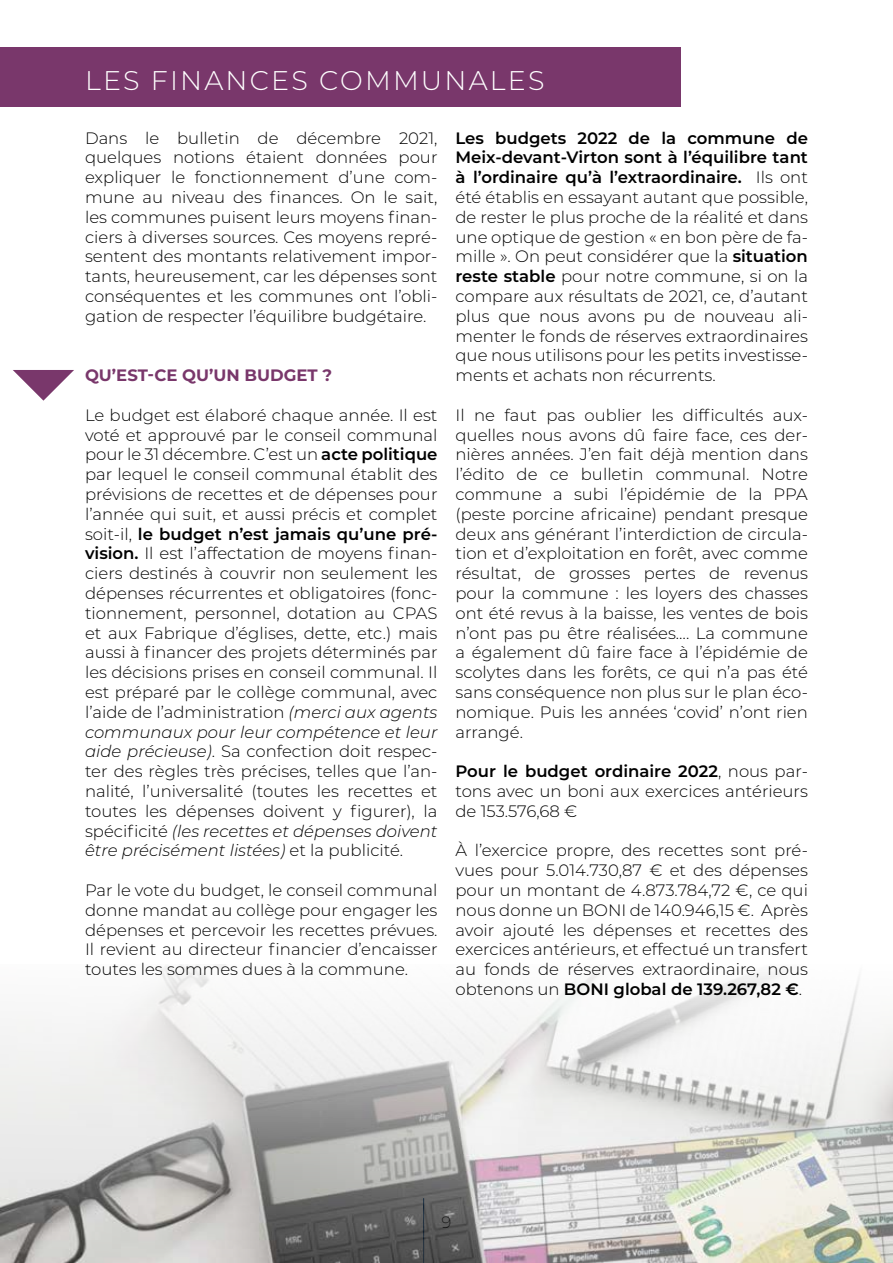
<style>
.page{position:relative;width:893px;height:1263px;background:#fff}
.page>*{position:absolute;margin:0;border:0;box-sizing:border-box;transform-origin:0 0}
.t1{font:300 27px "Montserrat";letter-spacing:.08em;color:#fff}
.t2{font:300 16.5px/19.8px "Montserrat";color:#000;text-align:justify}
.t3{font:700 16.5px "Montserrat";color:#79376b}
.s1{font-weight:600}
.s2{font-style:italic}
</style>
<div class="page">
<img style="left:0;top:964px;width:893px;height:299px">
<div style="left:0;top:47px;width:680px;height:59px;background:#79376b"></div>
<svg style="left:13px;top:370px;width:61px;height:31px"></svg>
<h1 class="t1" style="left:85px;top:62px;width:461px">LES FINANCES COMMUNALES</h1>
<p class="t2" style="left:85px;top:127px;width:354px">Dans le bulletin de décembre 2021, quelques notions étaient données pour expliquer le fonctionnement d’une com&shy;mune au niveau des finances. On le sait, les communes puisent leurs moyens finan&shy;ciers à diverses sources. Ces moyens repré&shy;sentent des montants relativement impor&shy;tants, heureusement, car les dépenses sont conséquentes et les communes ont l’obli&shy;gation de respecter l’équilibre budgétaire.</p>
<p class="t3" style="left:85px;top:363px;width:249px">QU’EST-CE QU’UN BUDGET ?</p>
<p class="t2" style="left:85px;top:404px;width:354px">Le budget est élaboré chaque année. Il est voté et approuvé par le conseil communal pour le 31 décembre. C’est un <span class="s1">acte politique </span>par lequel le conseil communal établit des prévisions de recettes et de dépenses pour l’année qui suit, et aussi précis et complet soit-il, <span class="s1">le budget n’est jamais qu’une pré&shy;vision.</span> Il est l’affectation de moyens finan&shy;ciers destinés à couvrir non seulement les dépenses récurrentes et obligatoires (fonc&shy;tionnement, personnel, dotation au CPAS et aux Fabrique d’églises, dette, etc.) mais aussi à financer des projets déterminés par les décisions prises en conseil communal. Il est préparé par le collège communal, avec l’aide de l’administration <span class="s2">(merci aux agents communaux pour leur compétence et leur aide précieuse)</span>. Sa confection doit respec&shy;ter des règles très précises, telles que l’an&shy;nalité, l’universalité (toutes les recettes et toutes les dépenses doivent y figurer), la spécificité <span class="s2">(les recettes et dépenses doivent être précisément listées)</span> et la publicité.</p>
<p class="t2" style="left:85px;top:880px;width:354px">Par le vote du budget, le conseil communal donne mandat au collège pour engager les dépenses et percevoir les recettes prévues.<br>Il revient au directeur financier d’encaisser toutes les sommes dues à la commune.</p>
<p class="t2" style="left:455px;top:127px;width:354px"><span class="s1">Les budgets 2022 de la commune de Meix-devant-Virton sont à l’équilibre tant à l’ordinaire qu’à l’extraordinaire.</span> Ils ont été établis en essayant autant que possible, de rester le plus proche de la réalité et dans une optique de gestion « en bon père de fa&shy;mille ». On peut considérer que la <span class="s1">situation reste stable</span> pour notre commune, si on la compare aux résultats de 2021, ce, d’autant plus que nous avons pu de nouveau ali&shy;menter le fonds de réserves extraordinaires que nous utilisons pour les petits investisse&shy;ments et achats non récurrents.</p>
<p class="t2" style="left:455px;top:404px;width:354px">Il ne faut pas oublier les difficultés aux&shy;quelles nous avons dû faire face, ces der&shy;nières années. J’en fait déjà mention dans l’édito de ce bulletin communal. Notre commune a subi l’épidémie de la PPA (peste porcine africaine) pendant presque deux ans générant l’interdiction de circula&shy;tion et d’exploitation en forêt, avec comme résultat, de grosses pertes de revenus pour la commune : les loyers des chasses ont été revus à la baisse, les ventes de bois n’ont pas pu être réalisées…. La commune a également dû faire face à l’épidémie de scolytes dans les forêts, ce qui n’a pas été sans conséquence non plus sur le plan éco&shy;nomique. Puis les années ‘covid’ n’ont rien arrangé.</p>
<p class="t2" style="left:455px;top:761px;width:354px"><span class="s1">Pour le budget ordinaire 2022</span>, nous par&shy;tons avec un boni aux exercices antérieurs de 153.576,68 €</p>
<p class="t2" style="left:455px;top:840px;width:354px">À l’exercice propre, des recettes sont pré&shy;vues pour 5.014.730,87 € et des dépenses pour un montant de 4.873.784,72 €, ce qui nous donne un BONI de 140.946,15 €. Après avoir ajouté les dépenses et recettes des exercices antérieurs, et effectué un transfert au fonds de réserves extraordinaire, nous obtenons un <span class="s1">BONI global de 139.267,82 €</span>.</p>
<p class="t2" style="left:441px;top:1212px;width:11px">9</p>
</div>
